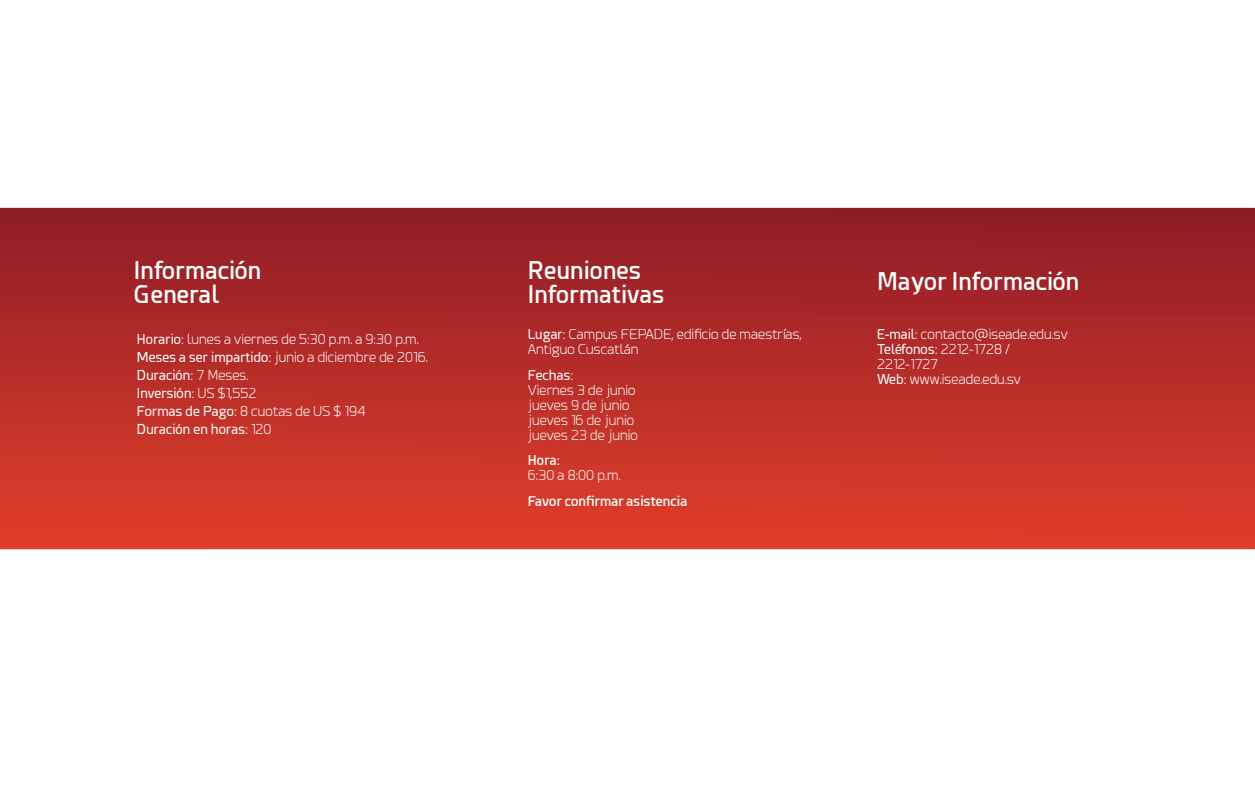
<style>
.page{position:relative;width:1255px;height:787px;background:#fff}
.page>*{position:absolute;margin:0;border:0;box-sizing:border-box;transform-origin:0 0}
.t1{font:600 24px/24px "Esphimere";color:#fff}
.t2{font:300 13.5px/15px "Esphimere";color:#fff}
.t3{font:600 13.5px "Esphimere";color:#fff}
.t4{font:13.5px "Esphimere";color:#fff}
.s1{font-weight:400}
</style>
<div class="page">
<div style="left:0;top:208px;width:1253px;height:340px;background:linear-gradient(to bottom,#8d1d25,#e23e2b)"></div>
<h1 class="t1" style="left:134px;top:258px;width:129px">Información<br>General</h1>
<h1 class="t1" style="left:877px;top:269px;width:203px">Mayor Información</h1>
<p class="t2" style="left:137px;top:330px;width:292px;line-height:18px"><span class="s1">Horario:</span> lunes a viernes de 5:30 p.m. a 9:30 p.m.<br><span class="s1">Meses a ser impartido:</span> junio a diciembre de 2016.<br><span class="s1">Duración:</span> 7 Meses.<br><span class="s1">Inversión:</span> US $1,552<br><span class="s1">Formas de Pago:</span> 8 cuotas de US $ 194<br><span class="s1">Duración en horas:</span> 120</p>
<h1 class="t1" style="left:528px;top:258px;width:138px">Reuniones<br>Informativas</h1>
<p class="t2" style="left:528px;top:327px;width:275px"><span class="s1">Lugar:</span> Campus FEPADE, edificio de maestrías,<br>Antiguo Cuscatlán</p>
<p class="t4" style="left:528px;top:367px;width:47px">Fechas:</p>
<p class="t2" style="left:528px;top:382px;width:112px">Viernes 3 de junio jueves 9 de junio jueves 16 de junio jueves 23 de junio</p>
<p class="t3" style="left:528px;top:452px;width:34px">Hora:</p>
<p class="t2" style="left:528px;top:468px;width:94px">6:30 a 8:00 p.m.</p>
<p class="t3" style="left:528px;top:492px;width:161px">Favor confirmar asistencia</p>
<p class="t2" style="left:877px;top:327px;width:192px"><span class="s1">E-mail:</span> contacto@iseade.edu.sv<br><span class="s1">Teléfonos:</span> 2212-1728 /<br>2212-1727<br><span class="s1">Web:</span> www.iseade.edu.sv</p>
</div>
